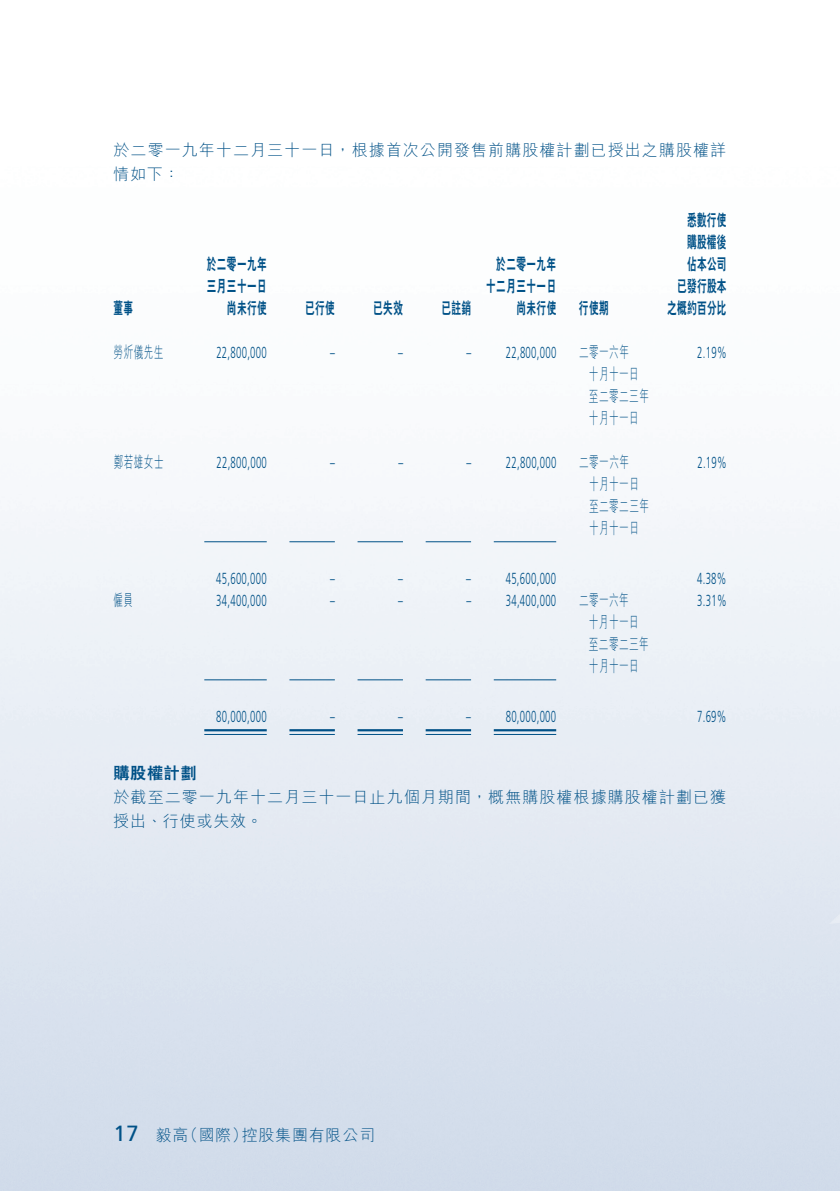
<style>
.page{position:relative;width:840px;height:1191px;background:#fff}
.page>*{position:absolute;margin:0;border:0;box-sizing:border-box;transform-origin:0 0}
.t1{font:22px "Frutiger LT Std";color:#005187}
.t2{font:300 16px "Frutiger LT Std";letter-spacing:.03em;color:#005187;scale:.6 1}
.t3{font:300 16px/24px "M Hei HK";letter-spacing:.05em;color:#005187}
.t4{font:300 16px/22px "M Hei HK";letter-spacing:.05em;color:#005187;scale:.6 1}
.t5{font:800 16px/22px "C Hei 2 HK";letter-spacing:.05em;color:#005187;text-align:right;scale:.6 1}
.t6{font:800 16px "C Hei 2 HK";letter-spacing:.05em;color:#005187}
</style>
<div class="page">
<img style="left:0;top:472px;width:839px;height:719px">
<hr style="left:204px;top:541px;width:62px;height:1px;background:#005187">
<hr style="left:289px;top:541px;width:45px;height:1px;background:#005187">
<hr style="left:357px;top:541px;width:46px;height:1px;background:#005187">
<hr style="left:425px;top:541px;width:46px;height:1px;background:#005187">
<hr style="left:493px;top:541px;width:63px;height:1px;background:#005187">
<hr style="left:204px;top:679px;width:62px;height:1px;background:#005187">
<hr style="left:289px;top:679px;width:45px;height:1px;background:#005187">
<hr style="left:357px;top:679px;width:46px;height:1px;background:#005187">
<hr style="left:425px;top:679px;width:46px;height:1px;background:#005187">
<hr style="left:493px;top:679px;width:63px;height:1px;background:#005187">
<hr style="left:204px;top:729px;width:62px;height:2px;background:#005187">
<hr style="left:204px;top:734px;width:62px;height:1px;background:#005187">
<hr style="left:289px;top:729px;width:45px;height:2px;background:#005187">
<hr style="left:289px;top:734px;width:45px;height:1px;background:#005187">
<hr style="left:357px;top:729px;width:46px;height:2px;background:#005187">
<hr style="left:357px;top:734px;width:46px;height:1px;background:#005187">
<hr style="left:425px;top:729px;width:46px;height:2px;background:#005187">
<hr style="left:425px;top:734px;width:46px;height:1px;background:#005187">
<hr style="left:493px;top:729px;width:63px;height:2px;background:#005187">
<hr style="left:493px;top:734px;width:63px;height:1px;background:#005187">
<p class="t3" style="left:113px;top:138px;width:614px">於二零一九年十二月三十一日，根據首次公開發售前購股權計劃已授出之購股權詳情如下：</p>
<p class="t5" style="left:113px;top:297px;width:34px">董事</p>
<p class="t5" style="left:207px;top:253px;width:101px;text-align:left">於二零一九年三月三十一日</p>
<p class="t5" style="left:227px;top:297px;width:68px">尚未行使</p>
<p class="t5" style="left:305px;top:297px;width:51px">已行使</p>
<p class="t5" style="left:373px;top:297px;width:51px">已失效</p>
<p class="t5" style="left:441px;top:297px;width:51px">已註銷</p>
<p class="t5" style="left:486px;top:253px;width:118px">於二零一九年十二月三十一日</p>
<p class="t5" style="left:516px;top:297px;width:68px">尚未行使</p>
<p class="t5" style="left:578px;top:297px;width:51px">行使期</p>
<p class="t5" style="left:666px;top:209px;width:101px">悉數行使<br>購股權後<br>佔本公司<br>已發行股本之概約百分比</p>
<p class="t4" style="left:113px;top:341px;width:85px">勞炘儀先生</p>
<p class="t2" style="left:216px;top:343px;width:86px">22,800,000</p>
<p class="t2" style="left:330px;top:343px;width:9px">–</p>
<p class="t2" style="left:398px;top:343px;width:9px">–</p>
<p class="t2" style="left:466px;top:343px;width:9px">–</p>
<p class="t2" style="left:505px;top:343px;width:86px">22,800,000</p>
<p class="t4" style="left:578px;top:341px;width:85px">二零一六年</p>
<p class="t2" style="left:696px;top:343px;width:50px">2.19%</p>
<p class="t4" style="left:588px;top:363px;width:101px">十月十一日至二零二三年十月十一日</p>
<p class="t4" style="left:114px;top:451px;width:85px">鄭若雄女士</p>
<p class="t2" style="left:216px;top:453px;width:86px">22,800,000</p>
<p class="t2" style="left:330px;top:453px;width:9px">–</p>
<p class="t2" style="left:398px;top:453px;width:9px">–</p>
<p class="t2" style="left:466px;top:453px;width:9px">–</p>
<p class="t2" style="left:505px;top:453px;width:86px">22,800,000</p>
<p class="t4" style="left:579px;top:451px;width:85px">二零一六年</p>
<p class="t2" style="left:697px;top:453px;width:50px">2.19%</p>
<p class="t4" style="left:588px;top:473px;width:101px">十月十一日至二零二三年十月十一日</p>
<p class="t2" style="left:216px;top:569px;width:86px">45,600,000</p>
<p class="t2" style="left:330px;top:569px;width:9px">–</p>
<p class="t2" style="left:398px;top:569px;width:9px">–</p>
<p class="t2" style="left:466px;top:569px;width:9px">–</p>
<p class="t2" style="left:505px;top:569px;width:86px">45,600,000</p>
<p class="t2" style="left:696px;top:569px;width:50px">4.38%</p>
<p class="t4" style="left:113px;top:589px;width:34px">僱員</p>
<p class="t2" style="left:216px;top:591px;width:86px">34,400,000</p>
<p class="t2" style="left:330px;top:591px;width:9px">–</p>
<p class="t2" style="left:398px;top:591px;width:9px">–</p>
<p class="t2" style="left:466px;top:591px;width:9px">–</p>
<p class="t2" style="left:505px;top:591px;width:86px">34,400,000</p>
<p class="t4" style="left:578px;top:589px;width:85px">二零一六年</p>
<p class="t2" style="left:696px;top:591px;width:50px">3.31%</p>
<p class="t4" style="left:588px;top:611px;width:101px">十月十一日至二零二三年十月十一日</p>
<p class="t2" style="left:216px;top:707px;width:86px">80,000,000</p>
<p class="t2" style="left:330px;top:707px;width:9px">–</p>
<p class="t2" style="left:398px;top:707px;width:9px">–</p>
<p class="t2" style="left:466px;top:707px;width:9px">–</p>
<p class="t2" style="left:505px;top:707px;width:86px">80,000,000</p>
<p class="t2" style="left:696px;top:707px;width:50px">7.69%</p>
<p class="t6" style="left:113px;top:765px;width:85px">購股權計劃</p>
<p class="t3" style="left:113px;top:785px;width:614px">於截至二零一九年十二月三十一日止九個月期間，概無購股權根據購股權計劃已獲授出、行使或失效。</p>
<h1 class="t1" style="left:113px;top:1120px;width:27px">17</h1>
<p class="t3" style="left:156px;top:1123px;width:34px">毅高</p>
<p class="t3" style="left:182px;top:1123px;width:67px">（國際）</p>
<p class="t3" style="left:241px;top:1123px;width:135px">控股集團有限公司</p>
</div>
